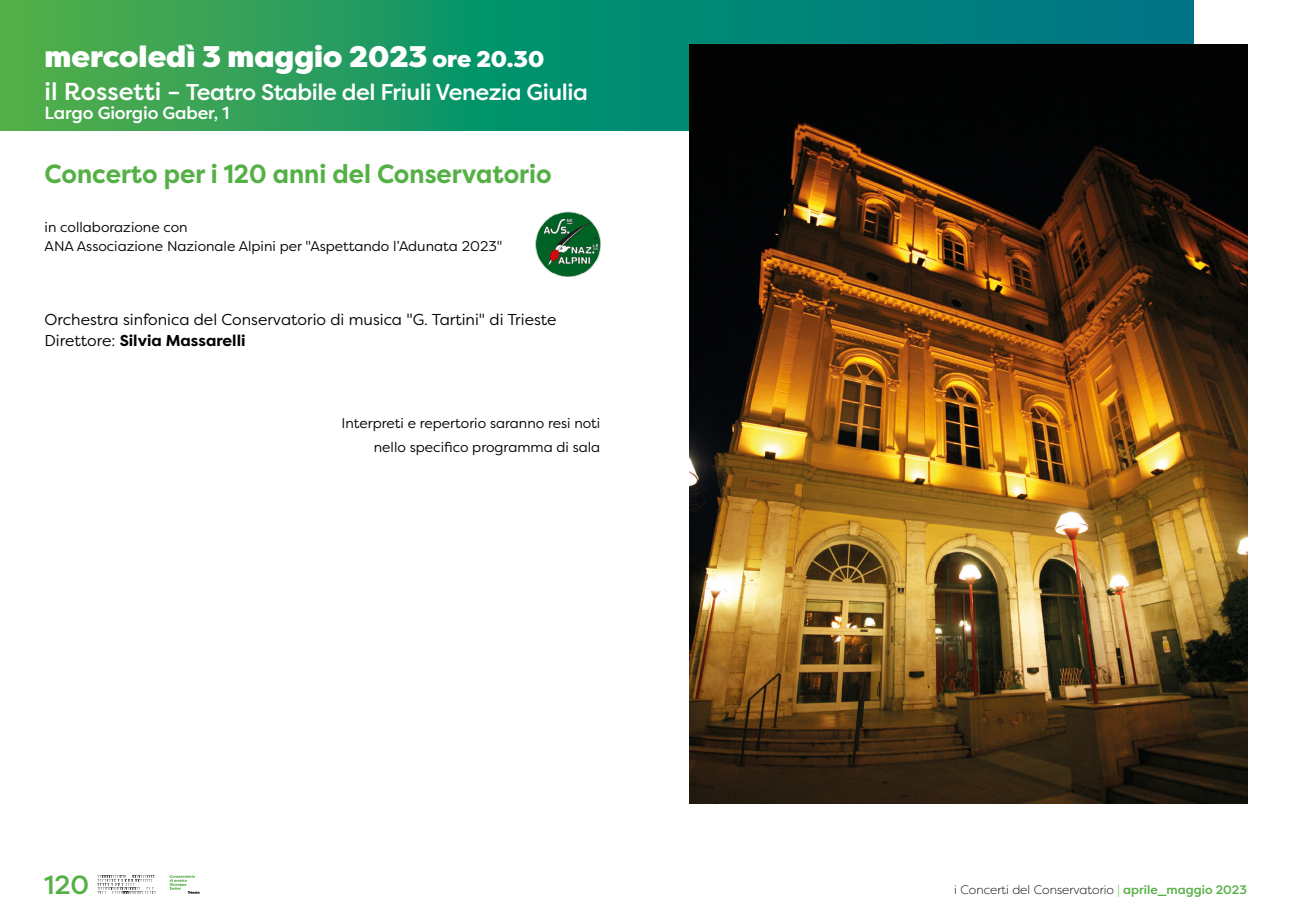
<style>
.page{position:relative;width:1290px;height:918px;background:#fff}
.page>*{position:absolute;margin:0;border:0;box-sizing:border-box;transform-origin:0 0}
.t1{font:900 29.75px "Filson Pro";color:#fff}
.t2{font:700 26.25px "Filson Pro";color:#54b045;scale:.94 1}
.t3{font:500 26.25px "Filson Pro";color:#54b045}
.t4{font:500 22.75px "Filson Pro";letter-spacing:-.02em;color:#fff}
.t5{font:500 17.5px "Filson Pro";letter-spacing:-.01em;color:#fff}
.t6{font:15.75px/21px "Filson Pro";color:#000}
.t7{font:14px/19.2px "Filson Pro";color:#000}
.t8{font:300 12.25px "Filson Pro";color:#000}
.s1{font-size:22.75px}
.s2{font-size:24.5px}
.s3{font-weight:700}
.s4{color:#54b045}
.s5{font-weight:500;color:#54b045}
</style>
<div class="page">
<svg style="left:0;top:0;width:1193px;height:130px;background:#1b9565"></svg>
<svg style="left:97px;top:875px;width:59px;height:19px"></svg>
<svg style="left:170px;top:875px;width:30px;height:19px"></svg>
<img style="left:690px;top:44px;width:557px;height:760px">
<img style="left:535px;top:211px;width:66px;height:66px">
<h1 class="t1" style="left:45px;top:38px;width:501px">mercoledì 3 maggio 2023 <span class="s1">ore 20.30</span></h1>
<h3 class="t4" style="left:45px;top:76px;width:545px"><span class="s2">il Rossetti</span> – Teatro Stabile del Friuli Venezia Giulia</h3>
<p class="t5" style="left:45px;top:101px;width:186px">Largo Giorgio Gaber, 1</p>
<h2 class="t2" style="left:45px;top:158px;width:541px">Concerto per i 120 anni del Conservatorio</h2>
<p class="t7" style="left:45px;top:217px;width:459px">in collaborazione con<br>ANA Associazione Nazionale Alpini per "Aspettando l’Adunata 2023"</p>
<p class="t6" style="left:45px;top:309px;width:513px">Orchestra sinfonica del Conservatorio di musica "G. Tartini" di Trieste<br>Direttore: <span class="s3">Silvia Massarelli</span></p>
<p class="t7" style="left:342px;top:410px;width:260px;line-height:24.2px;text-align:right">Interpreti e repertorio saranno resi noti nello specifico programma di sala</p>
<h2 class="t3" style="left:44px;top:866px;width:47px">120</h2>
<p class="t8" style="left:954px;top:881px;width:294px">i Concerti del Conservatorio <span class="s4">|</span> <span class="s5">aprile_maggio 2023</span></p>
</div>
